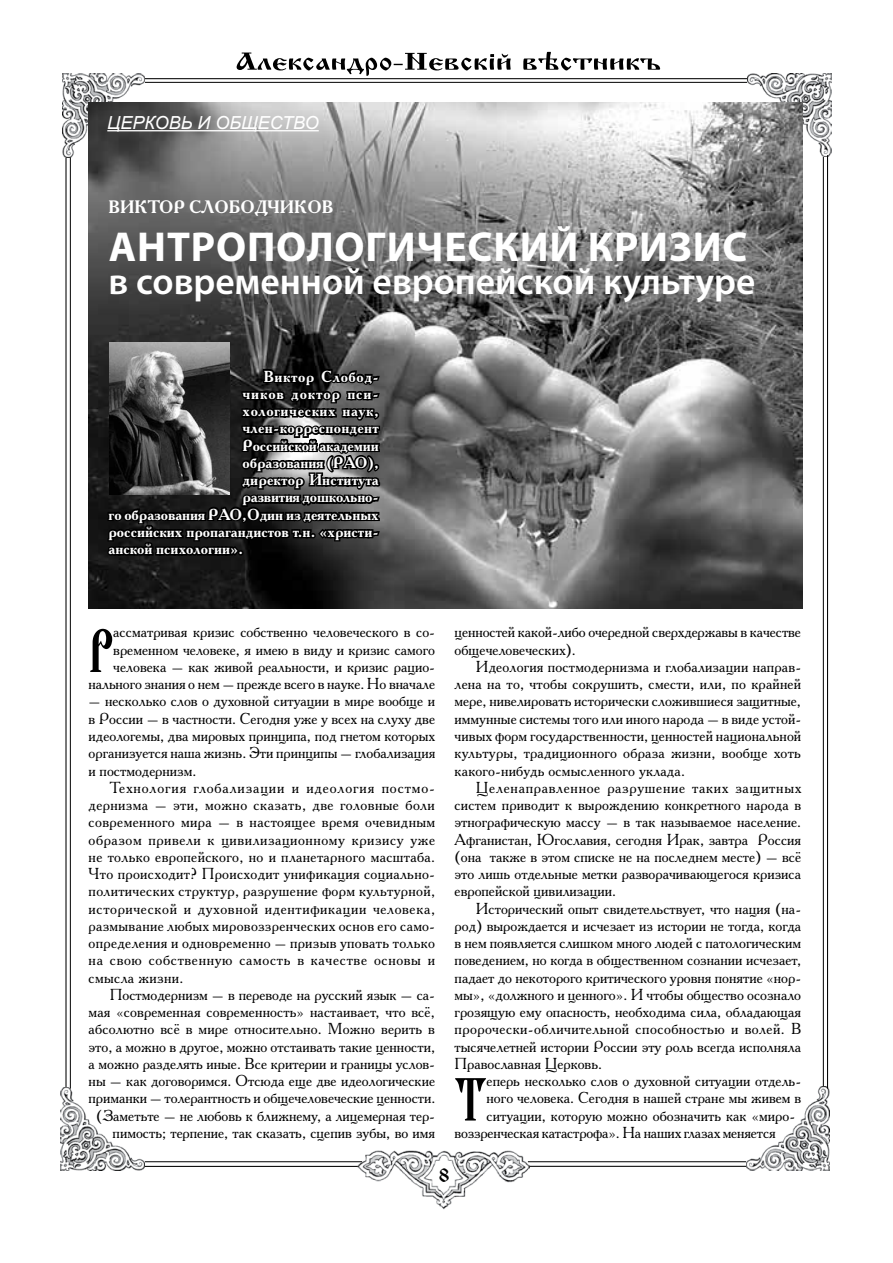
<style>
.page{position:relative;width:893px;height:1263px;background:#fff}
.page>*{position:absolute;margin:0;border:0;box-sizing:border-box;transform-origin:0 0}
.t1{font:64.5px "Evangelie";color:#000;scale:.8 1}
.t2{font:700 42px "Myriad Pro";letter-spacing:.02em;color:#fff}
.t3{font:600 37.5px "Myriad Pro";color:#fff}
.t4{font:19.5px "Izhitsa";color:#000}
.t5{font:700 18px "Academy C";color:#fff}
.t6{font:italic 18px "Arial";color:#fff}
.t7{font:15.9px/17.2px "Academy C";color:#000;text-align:justify}
.t8{font:700 15.9px/17.2px "Academy C";color:#fff;text-align:justify}
</style>
<div class="page">
<img style="left:356px;top:1150px;width:173px;height:59px">
<svg style="left:237px;top:52px;width:423px;height:24px"></svg>
<hr style="left:130px;top:78px;width:632px;height:1px;background:#000">
<hr style="left:132px;top:82px;width:629px;height:1px;background:#000">
<hr style="left:65px;top:157px;width:2px;height:952px;background:#000">
<hr style="left:823px;top:155px;width:1px;height:952px;background:#000">
<hr style="left:130px;top:1161px;width:232px;height:1px;background:#000">
<hr style="left:131px;top:1166px;width:227px;height:1px;background:#000">
<hr style="left:528px;top:1161px;width:232px;height:1px;background:#000">
<hr style="left:530px;top:1166px;width:232px;height:1px;background:#000">
<img style="left:63px;top:74px;width:82px;height:84px">
<img style="left:748px;top:74px;width:83px;height:82px">
<img style="left:747px;top:1086px;width:82px;height:84px">
<img style="left:61px;top:1088px;width:83px;height:82px">
<hr style="left:70px;top:157px;width:1px;height:931px;background:#000">
<hr style="left:827px;top:155px;width:1px;height:933px;background:#000">
<img style="left:89px;top:102px;width:714px;height:507px">
<svg style="left:106px;top:353px;width:276px;height:206px;background:#252525"></svg>
<img style="left:110px;top:342px;width:120px;height:152px">
<hr style="left:107px;top:130px;width:212px;height:1px;background:#fff">
<p class="t6" style="left:107px;top:111px;width:213px">церковь и общество</p>
<p class="t5" style="left:109px;top:195px;width:227px">Виктор Слободчиков</p>
<h2 class="t2" style="left:109px;top:220px;width:640px">Антропологический кризис</h2>
<h3 class="t3" style="left:109px;top:258px;width:648px">в современной европейской культуре</h3>
<p class="t8" style="left:242px;top:367px;width:138px;text-indent:21px">Виктор Слобод&shy;чиков доктор пси&shy;хологических наук, член-корреспондент Российской академии образования (РАО</p>
<p class="t8" style="left:242px;top:453px;width:138px;text-indent:125px">), директор Института развития дошкольно-</p>
<p class="t8" style="left:109px;top:505px;width:272px;text-indent:134px">,Один из деятельных российских пропагандистов т.н. «христи&shy;анской психологии».</p>
<p class="t8" style="left:109px;top:505px;width:112px">го образования РАО</p>
<p class="t7" style="left:89px;top:623px;width:348px;text-align:right">ассматривая кризис собственно человеческого в со&shy;временном человеке, я имею в виду и кризис самого человека – как живой реальности, и кризис рацио&shy;нального знания о нем – прежде всего в науке. Но вначале</p>
<p class="t7" style="left:89px;top:692px;width:348px">– несколько слов о духовной ситуации в мире вообще и в России – в частности. Сегодня уже у всех на слуху две идеологемы, два мировых принципа, под гнетом которых организуется наша жизнь. Эти принципы – глобализация и постмодернизм.</p>
<p class="t7" style="left:89px;top:778px;width:348px;text-indent:21px">Технология глобализации и идеология постмо&shy;дернизма – эти, можно сказать, две головные боли современного мира – в настоящее время очевидным образом привели к цивилизационному кризису уже не только европейского, но и планетарного масштаба.<br>Что происходит? Происходит унификация социально&shy;политических структур, разрушение форм культурной, исторической и духовной идентификации человека, размывание любых мировоззренческих основ его само&shy;определения и одновременно – призыв уповать только на свою собственную самость в качестве основы и смысла жизни.</p>
<p class="t7" style="left:89px;top:985px;width:348px;text-align:right">Постмодернизм – в переводе на русский язык – са&shy;мая «современная современность» настаивает, что всё, абсолютно всё в мире относительно. Можно верить в это, а можно в другое, можно отстаивать такие ценности, а можно разделять иные. Все критерии и границы услов&shy;ны – как договоримся. Отсюда еще две идеологические приманки – толерантность и общечеловеческие ценности. (Заметьте – не любовь к ближнему, а лицемерная тер&shy;пимость; терпение, так сказать, сцепив зубы, во имя</p>
<h1 class="t1" style="left:89px;top:612px;width:32px">Р</h1>
<p class="t7" style="left:455px;top:623px;width:348px">ценностей какой-либо очередной сверхдержавы в качестве общечеловеческих).</p>
<p class="t7" style="left:455px;top:658px;width:348px;text-indent:21px">Идеология постмодернизма и глобализации направ&shy;лена на то, чтобы сокрушить, смести, или, по крайней мере, нивелировать исторически сложившиеся защитные, иммунные системы того или иного народа – в виде устой&shy;чивых форм государственности, ценностей национальной культуры, традиционного образа жизни, вообще хоть какого-нибудь осмысленного уклада.</p>
<p class="t7" style="left:455px;top:778px;width:348px;text-indent:21px">Целенаправленное разрушение таких защитных систем приводит к вырождению конкретного народа в этнографическую массу – в так называемое население.<br>Афганистан, Югославия, сегодня Ирак, завтра Россия (она также в этом списке не на последнем месте) – всё это лишь отдельные метки разворачивающегося кризиса европейской цивилизации.</p>
<p class="t7" style="left:455px;top:899px;width:348px;text-indent:21px">Исторический опыт свидетельствует, что нация (на&shy;род) вырождается и исчезает из истории не тогда, когда в нем появляется слишком много людей с патологическим поведением, но когда в общественном сознании исчезает, падает до некоторого критического уровня понятие «нор&shy;мы», «должного и ценного». И чтобы общество осознало грозящую ему опасность, необходима сила, обладающая пророчески-обличительной способностью и волей. В тысячелетней истории России эту роль всегда исполняла Православная Церковь.</p>
<h1 class="t1" style="left:455px;top:1060px;width:41px">Т</h1>
<p class="t7" style="left:487px;top:1072px;width:316px">еперь несколько слов о духовной ситуации отдель-</p>
<p class="t7" style="left:487px;top:1089px;width:316px">ного человека. Сегодня в нашей стране мы живем в</p>
<p class="t7" style="left:487px;top:1106px;width:310px">ситуации, которую можно обозначить как «миро-</p>
<p class="t7" style="left:455px;top:1123px;width:323px">воззренческая катастрофа». На наших глазах меняется</p>
<p class="t4" style="left:439px;top:1164px;width:12px">8</p>
</div>
